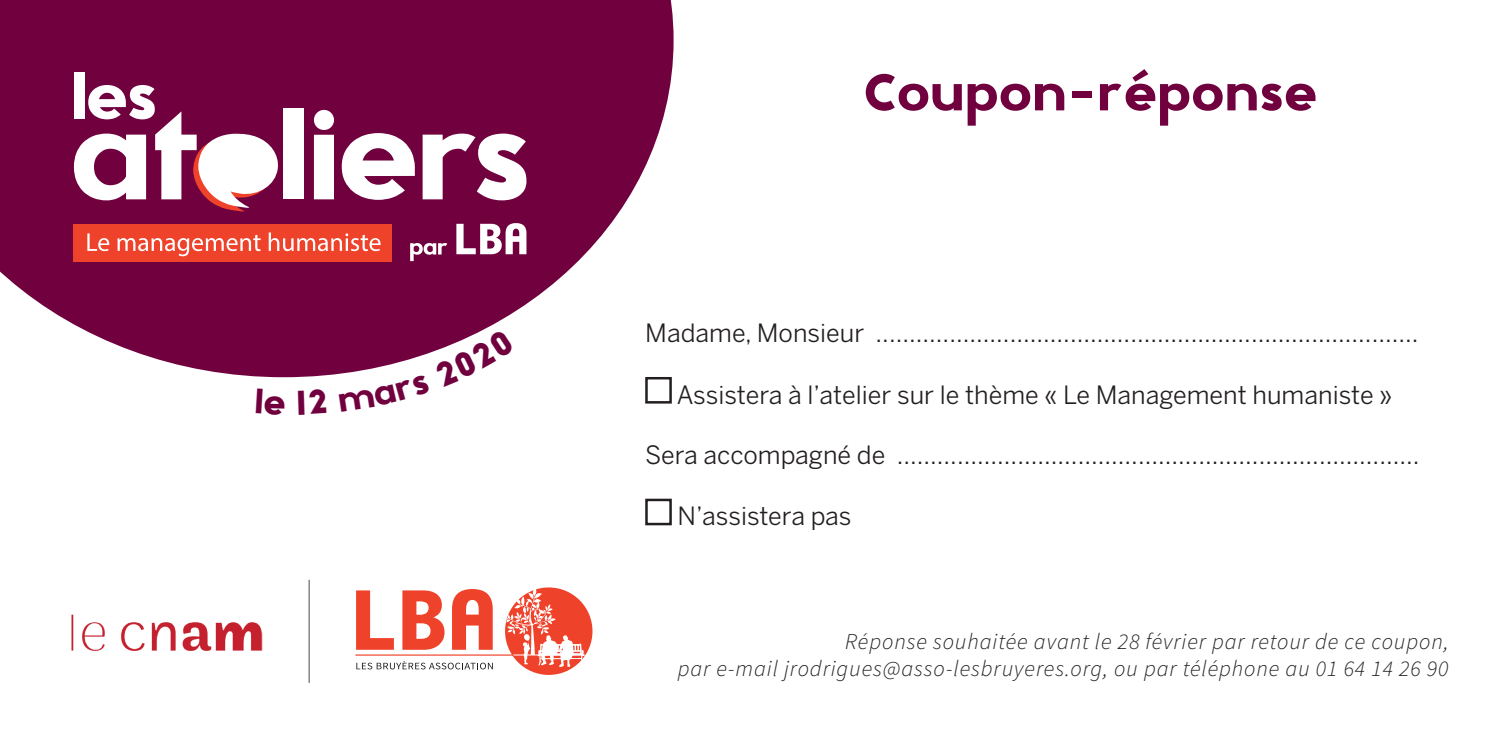
<style>
.page{position:relative;width:1489px;height:745px;background:#fff}
.page>*{position:absolute;margin:0;border:0;box-sizing:border-box;transform-origin:0 0}
.t1{font:52.5px "Adca";letter-spacing:.03em;color:#71003f}
.t2{font:25px "Benton Sans";color:#231f20}
.t3{font:italic 300 22.5px "Source Sans Pro";letter-spacing:.04em;color:#231f20}
</style>
<div class="page">
<svg style="left:0;top:0;width:673px;height:377px;fill:#71003f"></svg>
<div style="left:505px;top:587px;width:87px;height:87px;background:#ef422a;border-radius:50%"></div>
<svg style="left:506px;top:588px;width:79px;height:78px"></svg>
<svg style="left:402px;top:590px;width:42px;height:59px"></svg>
<svg style="left:452px;top:589px;width:40px;height:60px"></svg>
<svg style="left:356px;top:590px;width:38px;height:59px"></svg>
<hr style="left:355px;top:654px;width:158px;height:1px;background:#ef422a">
<svg style="left:356px;top:661px;width:137px;height:8px"></svg>
<img style="left:71px;top:614px;width:192px;height:37px">
<hr style="left:308px;top:579px;width:2px;height:103px;background:#6c6d70">
<svg style="left:410px;top:243px;width:37px;height:18px"></svg>
<svg style="left:456px;top:223px;width:70px;height:31px"></svg>
<div style="left:74px;top:72px;width:10px;height:47px;background:#fff"></div>
<div style="left:283px;top:108px;width:20px;height:91px;background:#fff"></div>
<svg style="left:314px;top:110px;width:20px;height:89px"></svg>
<svg style="left:422px;top:133px;width:104px;height:67px"></svg>
<svg style="left:342px;top:133px;width:73px;height:67px"></svg>
<div style="left:74px;top:224px;width:318px;height:37px;background:#ef422a"></div>
<svg style="left:87px;top:233px;width:22px;height:18px"></svg>
<svg style="left:117px;top:234px;width:144px;height:22px"></svg>
<svg style="left:269px;top:232px;width:111px;height:19px"></svg>
<svg style="left:74px;top:85px;width:206px;height:128px"></svg>
<div style="left:645px;top:377px;width:26px;height:26px;border:2px solid #231f20"></div>
<div style="left:645px;top:498px;width:26px;height:27px;border:2px solid #231f20"></div>
<svg style="left:339px;top:329px;width:175px;height:48px"></svg>
<p class="t1" style="left:863px;top:59px;width:454px">Coupon-réponse</p>
<p class="t2" style="left:645px;top:318px;width:774px">Madame, Monsieur .................................................................................</p>
<p class="t2" style="left:676px;top:379px;width:717px">Assistera à l’atelier sur le thème « Le Management humaniste »</p>
<p class="t2" style="left:645px;top:439px;width:775px">Sera accompagné de ..............................................................................</p>
<p class="t2" style="left:677px;top:501px;width:176px">N’assistera pas</p>
<p class="t3" style="left:845px;top:627px;width:605px">Réponse souhaitée avant le 28 février par retour de ce coupon,</p>
<p class="t3" style="left:677px;top:654px;width:772px">par e-mail jrodrigues@asso-lesbruyeres.org, ou par téléphone au 01 64 14 26 90</p>
</div>
